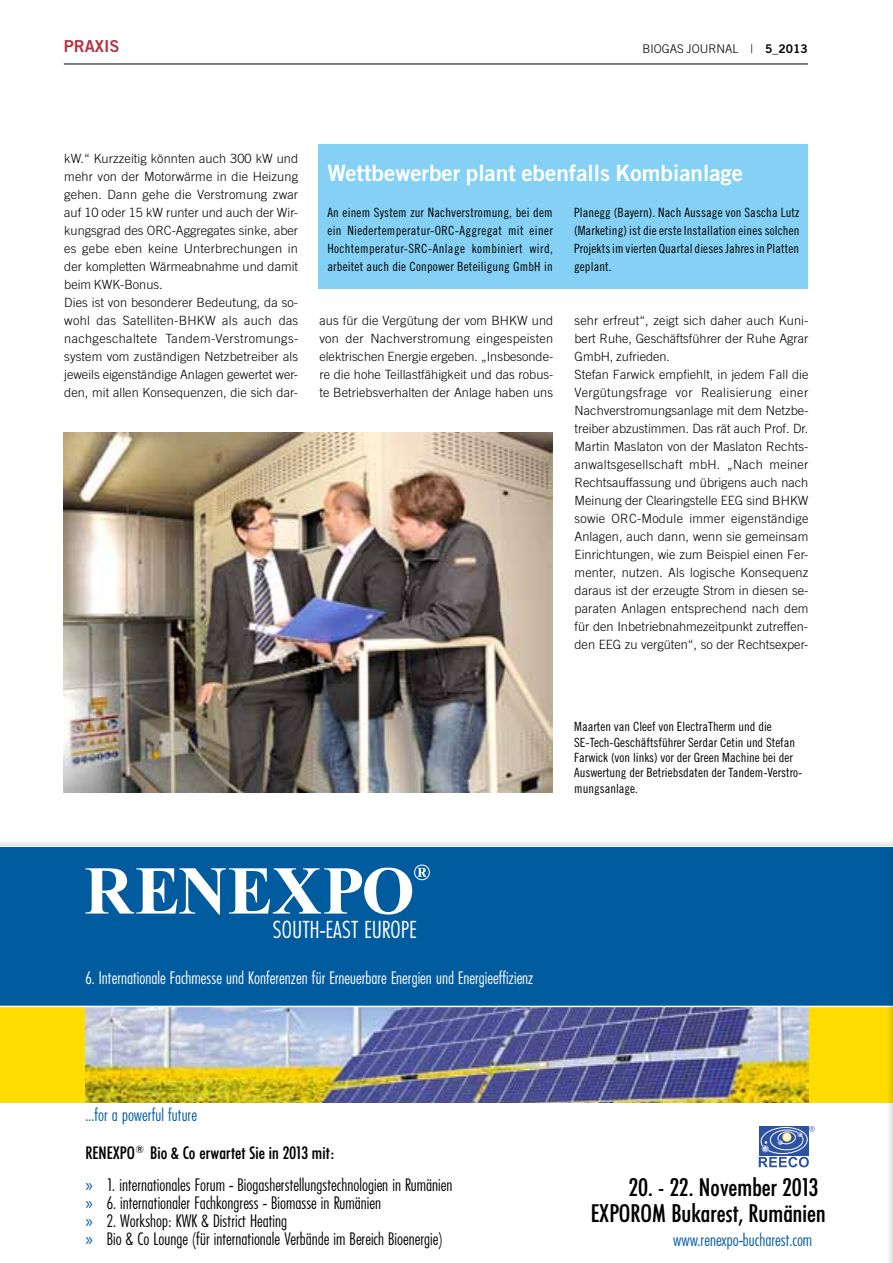
<style>
.page{position:relative;width:893px;height:1263px;background:#fff}
.page>*{position:absolute;margin:0;border:0;box-sizing:border-box;transform-origin:0 0}
.t1{font:500 25.5px/25.5px "Futura Condensed BQ";color:#000;text-align:right}
.t2{font:300 24.45px "Futura Condensed BQ";letter-spacing:.01em;color:#fff}
.t3{font:22.5px "Trade Gothic Bold Two";color:#fff}
.t4{font:300 18px/18px "Futura Condensed BQ";color:#000}
.t5{font:300 18px "Futura Condensed BQ";color:#fff}
.t6{font:500 18px/38.2px "Futura Condensed BQ";color:#000}
.t7{font:300 18px "Futura Condensed BQ";color:#005c9f}
.t8{font:16.5px "Trade Gothic Bold Two";color:#b53745}
.t9{font:300 12.75px/18px "Trade Gothic";letter-spacing:.005em;color:#000}
.t10{font:12.75px/18px "Trade Gothic Cond Eighteen";color:#000;text-align:justify}
.t11{font:300 12px "Trade Gothic";color:#000}
.s1{font-family:"Trade Gothic Bold Two";font-weight:400}
.s2{font-weight:300;color:#005c9f}
.s3{font-family:"Myriad Pro";font-weight:400;color:#005c9f}
</style>
<div class="page">
<hr style="left:64px;top:64px;width:744px;height:1px;background:#000">
<div style="left:0;top:838px;width:893px;height:425px;background:#000;opacity:.5"></div>
<div style="left:0;top:847px;width:893px;height:416px;background:#fff"></div>
<div style="left:0;top:847px;width:893px;height:159px;background:#005c9f"></div>
<div style="left:0;top:1007px;width:893px;height:96px;background:#fd0"></div>
<img style="left:85px;top:1007px;width:723px;height:96px">
<svg style="left:85px;top:864px;width:345px;height:50px"></svg>
<svg style="left:759px;top:1126px;width:56px;height:41px"></svg>
<div style="left:884px;top:838px;width:9px;height:425px;background:#000;opacity:.5"></div>
<hr style="left:892px;top:847px;width:1px;height:416px;background:#fff">
<hr style="left:892px;top:1156px;width:1px;height:45px;background:#e0e0e0">
<div style="left:319px;top:145px;width:489px;height:144px;background:#85d1f5"></div>
<img style="left:64px;top:432px;width:489px;height:361px">
<p class="t8" style="left:64px;top:36px;width:57px">Praxis</p>
<p class="t11" style="left:643px;top:41px;width:167px">Biogas Journal | <span class="s1">5_2013</span></p>
<p class="t9" style="left:64px;top:149px;width:236px">kW.“ Kurzzeitig könnten auch 300 kW und mehr von der Motorwärme in die Heizung gehen. Dann gehe die Verstromung zwar auf 10 oder 15 kW runter und auch der Wir&shy;kungsgrad des ORC-Aggregates sinke, aber es gebe eben keine Unterbrechungen in der kompletten Wärmeabnahme und damit beim KWK-Bonus.<br>Dies ist von besonderer Bedeutung, da so&shy;wohl das Satelliten-BHKW als auch das nachgeschaltete Tandem-Verstromungs&shy;system vom zuständigen Netzbetreiber als jeweils eigenständige Anlagen gewertet wer&shy;den, mit allen Konsequenzen, die sich dar-</p>
<h3 class="t3" style="left:327px;top:159px;width:417px">Wettbewerber plant ebenfalls Kombianlage</h3>
<p class="t10" style="left:327px;top:203px;width:227px">An einem System zur Nachverstromung, bei dem ein Niedertemperatur-ORC-Aggregat mit einer Hochtemperatur-SRC-Anlage kombiniert wird, arbeitet auch die Conpower Beteiligung GmbH in</p>
<p class="t10" style="left:574px;top:203px;width:227px">Planegg (Bayern). Nach Aussage von Sascha Lutz (Marketing) ist die erste Installation eines solchen Projekts im vierten Quartal dieses Jahres in Platten geplant.</p>
<p class="t9" style="left:319px;top:311px;width:236px;text-align:justify">aus für die Vergütung der vom BHKW und von der Nachverstromung eingespeisten elektrischen Energie ergeben. „Insbesonde&shy;re die hohe Teillastfähigkeit und das robus&shy;te Betriebsverhalten der Anlage haben uns</p>
<p class="t9" style="left:575px;top:311px;width:236px">sehr erfreut“, zeigt sich daher auch Kuni&shy;bert Ruhe, Geschäftsführer der Ruhe Agrar GmbH, zufrieden.<br>Stefan Farwick empfiehlt, in jedem Fall die Vergütungsfrage vor Realisierung einer Nachverstromungsanlage mit dem Netzbe&shy;treiber abzustimmen. Das rät auch Prof. Dr.<br>Martin Maslaton von der Maslaton Rechts&shy;anwaltsgesellschaft mbH. „Nach meiner Rechtsauffassung und übrigens auch nach Meinung der Clearingstelle EEG sind BHKW sowie ORC-Module immer eigenständige Anlagen, auch dann, wenn sie gemeinsam Einrichtungen, wie zum Beispiel einen Fer&shy;menter, nutzen. Als logische Konsequenz daraus ist der erzeugte Strom in diesen se&shy;paraten Anlagen entsprechend nach dem für den Inbetriebnahmezeitpunkt zutreffen&shy;den EEG zu vergüten“, so der Rechtsexper-</p>
<p class="t10" style="left:574px;top:719px;width:230px;line-height:15.3px;text-align:left">Maarten van Cleef von ElectraTherm und die SE-Tech-Geschäftsführer Serdar Cetin und Stefan Farwick (von links) vor der Green Machine bei der Auswertung der Betriebsdaten der Tandem-Verstro&shy;mungsanlage.</p>
<h2 class="t2" style="left:273px;top:916px;width:145px">SOUTH-EAST EUROPE</h2>
<h3 class="t5" style="left:85px;top:968px;width:450px">6. Internationale Fachmesse und Konferenzen für Erneuerbare Energien und Energieeffizienz</h3>
<h3 class="t6" style="left:85px;top:1096px;width:250px"><span class="s2">...for a powerful future<br></span>RENEXPO<sup>®</sup> Bio &amp; Co erwartet Sie in 2013 mit:</h3>
<p class="t4" style="left:85px;top:1176px;width:369px"><span class="s3">»</span> 1. internationales Forum - Biogasherstellungstechnologien in Rumänien <span class="s3">»</span> 6. internationaler Fachkongress - Biomasse in Rumänien<br><span class="s3">»</span> 2. Workshop: KWK &amp; District Heating<br><span class="s3">»</span> Bio &amp; Co Lounge (für internationale Verbände im Bereich Bioenergie)</p>
<h1 class="t1" style="left:591px;top:1175px;width:237px">20. - 22. November 2013<br>EXPOROM Bukarest, Rumänien</h1>
<h3 class="t7" style="left:673px;top:1230px;width:141px">www.renexpo-bucharest.com</h3>
</div>
